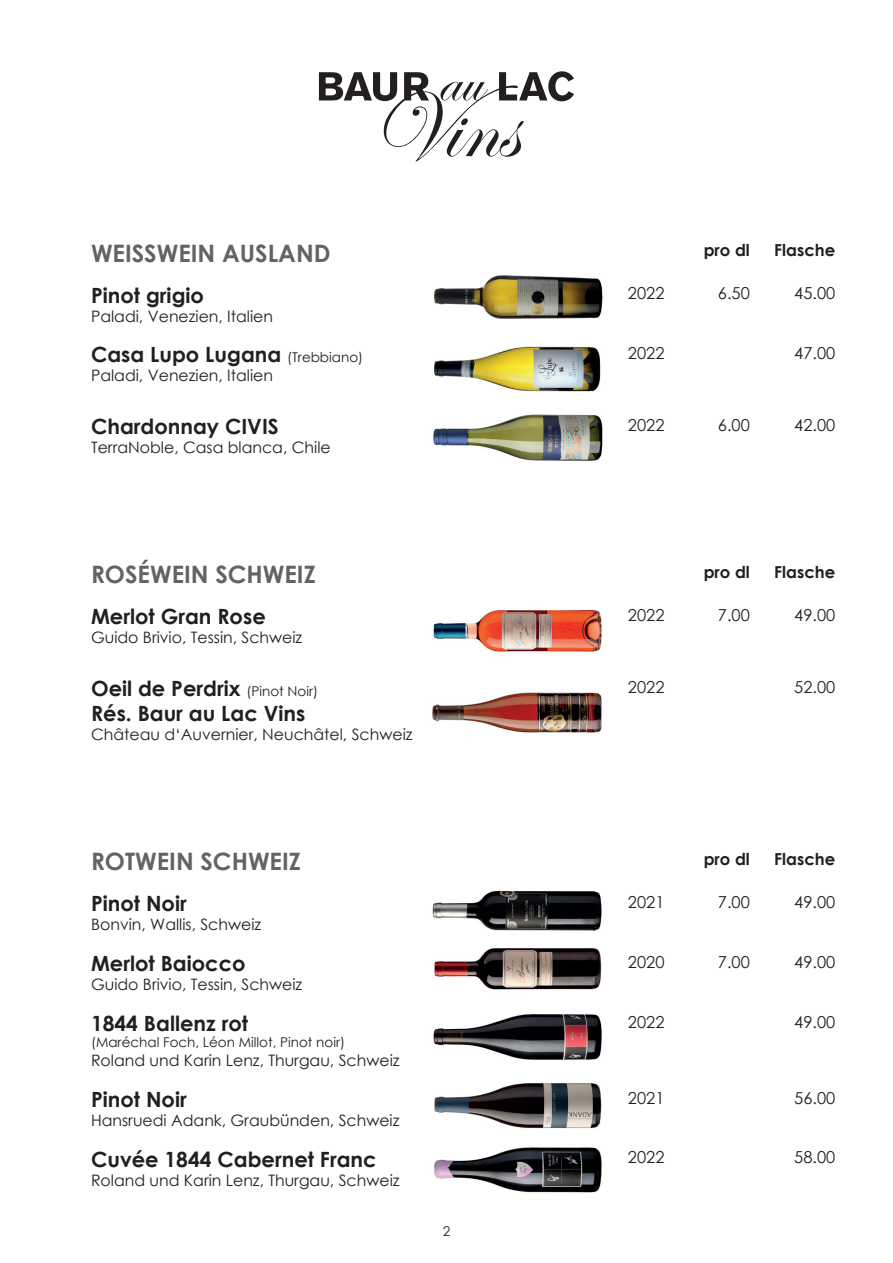
<style>
.page{position:relative;width:893px;height:1263px;background:#fff}
.page>*{position:absolute;margin:0;border:0;box-sizing:border-box;transform-origin:0 0}
.t1{font:700 24px "Century Gothic";color:#636366}
.t2{font:700 21px/25.2px "Century Gothic";color:#231f20}
.t3{font:16.5px "Century Gothic";color:#231f20}
.t4{font:700 16.5px "Century Gothic";color:#231f20}
.t5{font:15.75px "Century Gothic";color:#231f20}
.t6{font:13.5px "Century Gothic";color:#231f20}
.s1{font-weight:400;font-size:13.5px}
</style>
<div class="page">
<svg style="left:319px;top:71px;width:255px;height:91px"></svg>
<img style="left:433px;top:275px;width:170px;height:44px">
<img style="left:434px;top:346px;width:167px;height:46px">
<img style="left:433px;top:414px;width:170px;height:47px">
<img style="left:433px;top:609px;width:169px;height:43px">
<img style="left:432px;top:692px;width:170px;height:41px">
<img style="left:434px;top:1083px;width:168px;height:46px">
<img style="left:433px;top:1014px;width:169px;height:46px">
<img style="left:434px;top:1147px;width:168px;height:46px">
<img style="left:432px;top:890px;width:170px;height:41px">
<img style="left:434px;top:948px;width:168px;height:42px">
<h1 class="t1" style="left:91px;top:235px;width:241px">WEISSWEIN AUSLAND</h1>
<p class="t4" style="left:704px;top:238px;width:48px">pro dl</p>
<p class="t4" style="left:774px;top:238px;width:63px">Flasche</p>
<h2 class="t2" style="left:91px;top:281px;width:114px">Pinot grigio</h2>
<p class="t5" style="left:91px;top:305px;width:184px">Paladi, Venezien, Italien</p>
<p class="t3" style="left:628px;top:282px;width:38px">2022</p>
<p class="t3" style="left:718px;top:282px;width:33px">6.50</p>
<p class="t3" style="left:794px;top:282px;width:43px">45.00</p>
<h2 class="t2" style="left:91px;top:341px;width:274px">Casa Lupo Lugana <span class="s1">(Trebbiano)</span></h2>
<p class="t5" style="left:91px;top:365px;width:184px">Paladi, Venezien, Italien</p>
<h2 class="t2" style="left:91px;top:413px;width:189px">Chardonnay CIVIS</h2>
<p class="t5" style="left:91px;top:436px;width:241px">TerraNoble, Casa blanca, Chile</p>
<p class="t3" style="left:628px;top:341px;width:38px">2022</p>
<p class="t3" style="left:794px;top:341px;width:43px">47.00</p>
<p class="t3" style="left:628px;top:413px;width:38px">2022</p>
<p class="t3" style="left:718px;top:413px;width:33px">6.00</p>
<p class="t3" style="left:794px;top:413px;width:43px">42.00</p>
<h1 class="t1" style="left:91px;top:556px;width:226px">ROSÉWEIN SCHWEIZ</h1>
<p class="t4" style="left:704px;top:559px;width:48px">pro dl</p>
<p class="t4" style="left:774px;top:559px;width:63px">Flasche</p>
<h2 class="t2" style="left:91px;top:603px;width:176px">Merlot Gran Rose</h2>
<p class="t5" style="left:91px;top:626px;width:213px">Guido Brivio, Tessin, Schweiz</p>
<p class="t3" style="left:628px;top:603px;width:38px">2022</p>
<p class="t3" style="left:718px;top:603px;width:33px">7.00</p>
<p class="t3" style="left:794px;top:603px;width:43px">49.00</p>
<h2 class="t2" style="left:91px;top:675px;width:229px">Oeil de Perdrix <span class="s1">(Pinot Noir)<br></span>Rés. Baur au Lac Vins</h2>
<p class="t5" style="left:91px;top:723px;width:323px">Château d‘Auvernier, Neuchâtel, Schweiz</p>
<p class="t3" style="left:628px;top:675px;width:38px">2022</p>
<p class="t3" style="left:794px;top:675px;width:43px">52.00</p>
<h1 class="t1" style="left:91px;top:843px;width:211px">ROTWEIN SCHWEIZ</h1>
<p class="t4" style="left:704px;top:846px;width:48px">pro dl</p>
<p class="t4" style="left:774px;top:846px;width:63px">Flasche</p>
<h2 class="t2" style="left:91px;top:890px;width:97px">Pinot Noir</h2>
<p class="t5" style="left:91px;top:913px;width:172px">Bonvin, Wallis, Schweiz</p>
<p class="t3" style="left:628px;top:890px;width:38px">2021</p>
<p class="t3" style="left:718px;top:890px;width:33px">7.00</p>
<p class="t3" style="left:794px;top:890px;width:43px">49.00</p>
<h2 class="t2" style="left:91px;top:950px;width:156px">Merlot Baiocco</h2>
<p class="t5" style="left:91px;top:973px;width:213px">Guido Brivio, Tessin, Schweiz</p>
<p class="t3" style="left:628px;top:950px;width:38px">2020</p>
<p class="t3" style="left:718px;top:950px;width:33px">7.00</p>
<p class="t3" style="left:794px;top:950px;width:43px">49.00</p>
<h2 class="t2" style="left:91px;top:1010px;width:159px">1844 Ballenz rot</h2>
<p class="t6" style="left:91px;top:1033px;width:256px">(Maréchal Foch, Léon Millot, Pinot noir)</p>
<p class="t5" style="left:91px;top:1049px;width:310px">Roland und Karin Lenz, Thurgau, Schweiz</p>
<p class="t3" style="left:628px;top:1010px;width:38px">2022</p>
<p class="t3" style="left:794px;top:1010px;width:43px">49.00</p>
<h2 class="t2" style="left:91px;top:1086px;width:97px">Pinot Noir</h2>
<p class="t5" style="left:91px;top:1109px;width:310px">Hansruedi Adank, Graubünden, Schweiz</p>
<p class="t3" style="left:628px;top:1086px;width:38px">2021</p>
<p class="t3" style="left:794px;top:1086px;width:43px">56.00</p>
<h2 class="t2" style="left:91px;top:1145px;width:287px">Cuvée 1844 Cabernet Franc</h2>
<p class="t5" style="left:91px;top:1169px;width:310px">Roland und Karin Lenz, Thurgau, Schweiz</p>
<p class="t3" style="left:628px;top:1146px;width:38px">2022</p>
<p class="t3" style="left:794px;top:1146px;width:43px">58.00</p>
<p class="t6" style="left:443px;top:1222px;width:9px">2</p>
</div>
